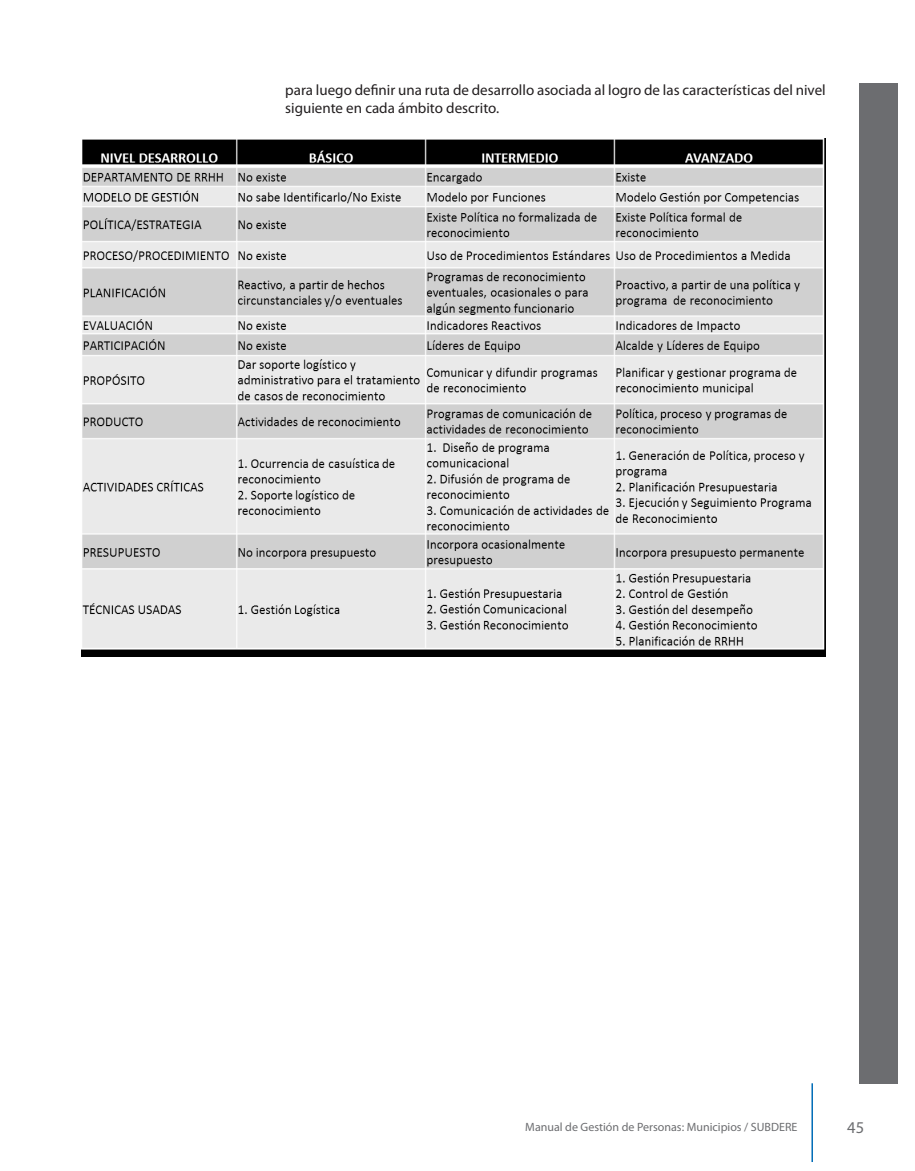
<style>
.page{position:relative;width:915px;height:1171px;background:#fff}
.page>*{position:absolute;margin:0;border:0;box-sizing:border-box;transform-origin:0 0}
.t1{font:16.5px "Myriad Pro";color:#6c6d70}
.t2{font:15px/18px "Myriad Pro";color:#231f20}
.t3{font:12px "Myriad Pro";color:#6c6d70}
</style>
<div class="page">
<hr style="left:811px;top:1082px;width:1px;height:79px;background:#006cb7">
<div style="left:859px;top:83px;width:38px;height:999px;background:#6c6d70"></div>
<img style="left:81px;top:139px;width:744px;height:516px">
<p class="t2" style="left:285px;top:80px;width:542px">para luego definir una ruta de desarrollo asociada al logro de las características del nivel siguiente en cada ámbito descrito.</p>
<p class="t3" style="left:525px;top:1118px;width:273px">Manual de Gestión de Personas: Municipios / SUBDERE</p>
<p class="t1" style="left:847px;top:1116px;width:18px">45</p>
</div>
